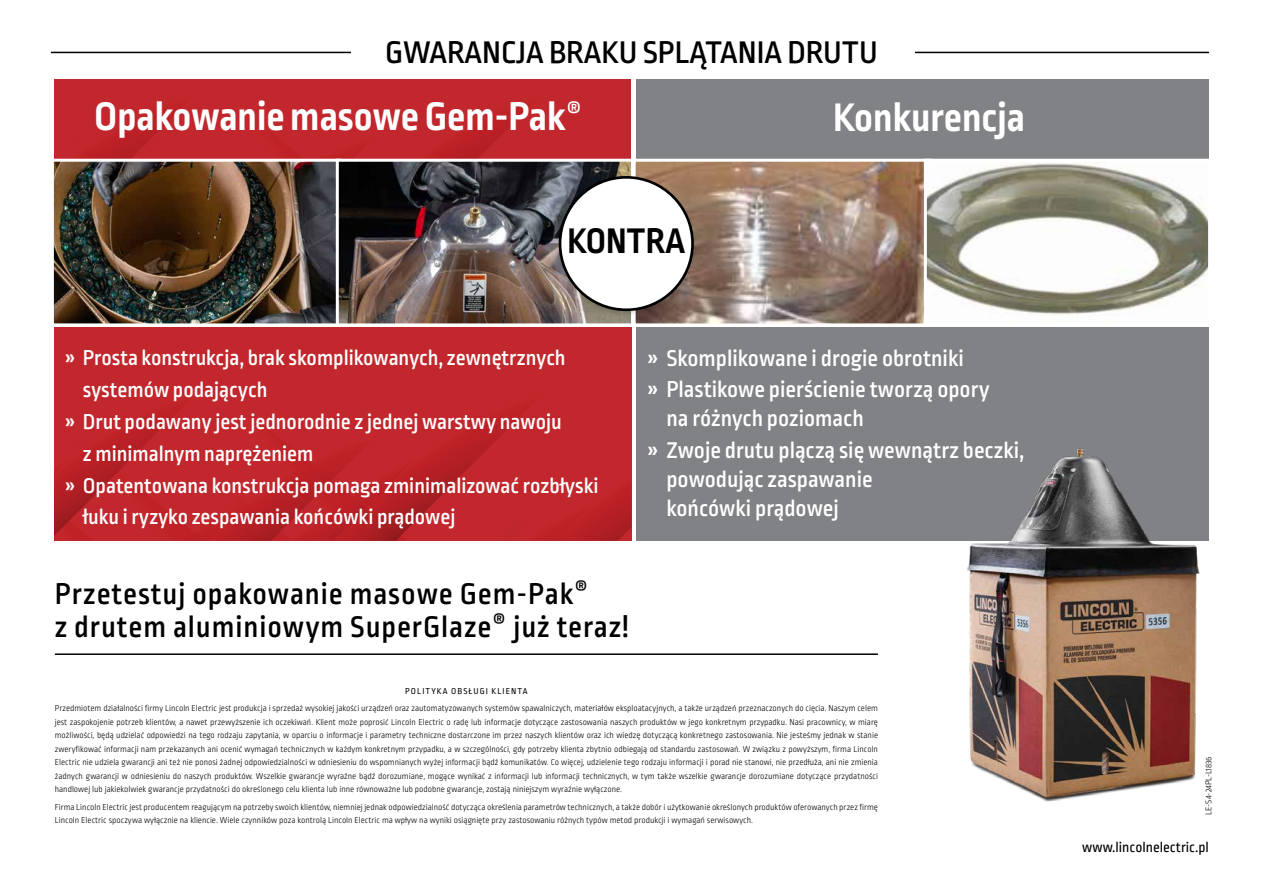
<style>
.page{position:relative;width:1263px;height:893px;background:#fff}
.page>*{position:absolute;margin:0;border:0;box-sizing:border-box;transform-origin:0 0}
.t1{font:700 42px "Ropa Sans Pro";color:#fff}
.t2{font:700 37.5px "Ropa Sans Pro";color:#000}
.t3{font:500 33px "Ropa Sans Pro";color:#000}
.t4{font:500 31.5px/33px "Ropa Sans Pro";letter-spacing:.03em;color:#000}
.t5{font:500 24px/31.8px "Ropa Sans Pro";color:#fff}
.t6{font:500 22.5px "Ropa Sans Pro";color:#fff}
.t7{font:15px "Ropa Sans Pro";color:#000}
.t8{font:300 9px/13.5px "Ropa Sans Pro";color:#000;text-align:justify}
.t9{font:9px "Ropa Sans Pro";letter-spacing:.12em;color:#000}
.s1{font-size:27px}
</style>
<div class="page">
<div style="left:54px;top:79px;width:576px;height:245px;background:#c1272d"></div>
<svg style="left:54px;top:135px;width:576px;height:24px"></svg>
<div style="left:54px;top:327px;width:577px;height:214px;background:#c1272d"></div>
<svg style="left:54px;top:435px;width:577px;height:106px"></svg>
<div style="left:636px;top:79px;width:573px;height:245px;background:#808285"></div>
<div style="left:636px;top:327px;width:573px;height:214px;background:#808285"></div>
<img style="left:55px;top:163px;width:281px;height:159px">
<div style="left:51px;top:159px;width:290px;height:167px;border:3px solid #fff"></div>
<img style="left:340px;top:163px;width:290px;height:159px">
<div style="left:336px;top:159px;width:298px;height:167px;border:3px solid #fff"></div>
<img style="left:637px;top:163px;width:287px;height:159px">
<div style="left:633px;top:159px;width:300px;height:167px;border:3px solid #fff"></div>
<img style="left:928px;top:163px;width:279px;height:159px">
<div style="left:924px;top:159px;width:287px;height:167px;border:3px solid #fff"></div>
<div style="left:556px;top:177px;width:140px;height:140px;background:#000;opacity:.1"></div>
<div style="left:560px;top:177px;width:132px;height:133px;background:#fff;border-radius:50%"></div>
<div style="left:559px;top:176px;width:135px;height:135px;border:3px solid #000;border-radius:50%"></div>
<hr style="left:55px;top:653px;width:823px;height:2px;background:#000">
<hr style="left:51px;top:52px;width:1158px;height:1px;background:#000">
<div style="left:351px;top:27px;width:564px;height:44px;background:#fff"></div>
<img style="left:967px;top:448px;width:233px;height:354px">
<h3 class="t3" style="left:385px;top:34px;width:494px">GWARANCJA BRAKU SPLĄTANIA DRUTU</h3>
<h1 class="t1" style="left:94px;top:93px;width:489px">Opakowanie masowe Gem-Pak<sup>®</sup></h1>
<h1 class="t1" style="left:833px;top:93px;width:193px">Konkurencja</h1>
<h2 class="t2" style="left:567px;top:220px;width:119px">KONTRA</h2>
<h3 class="t6" style="left:64px;top:346px;width:503px">» Prosta konstrukcja, brak skomplikowanych, zewnętrznych</h3>
<h3 class="t6" style="left:83px;top:377px;width:186px">systemów podających</h3>
<h3 class="t6" style="left:64px;top:409px;width:499px">» Drut podawany jest jednorodnie z jednej warstwy nawoju</h3>
<h3 class="t6" style="left:83px;top:441px;width:232px">z minimalnym naprężeniem</h3>
<h3 class="t6" style="left:64px;top:473px;width:536px">» Opatentowana konstrukcja pomaga zminimalizować rozbłyski</h3>
<h3 class="t6" style="left:83px;top:505px;width:374px">łuku i ryzyko zespawania końcówki prądowej</h3>
<h3 class="t5" style="left:647px;top:343px;width:344px">» Skomplikowane i drogie obrotniki<br>» Plastikowe pierścienie tworzą opory</h3>
<h3 class="t5" style="left:647px;top:404px;width:379px;text-indent:20px">na różnych poziomach<br>» Zwoje drutu plączą się wewnątrz beczki,</h3>
<h3 class="t5" style="left:666px;top:466px;width:208px;line-height:28.8px">powodując zaspawanie końcówki prądowej</h3>
<h3 class="t4" style="left:55px;top:579px;width:575px">Przetestuj opakowanie masowe Gem-Pak<span class="s1">®<br></span>z drutem aluminiowym SuperGlaze<span class="s1">®</span> już teraz!</h3>
<p class="t9" style="left:405px;top:686px;width:124px">POLITYKA OBSŁUGI KLIENTA</p>
<p class="t8" style="left:55px;top:702px;width:825px">Przedmiotem działalności firmy Lincoln Electric jest produkcja i sprzedaż wysokiej jakości urządzeń oraz zautomatyzowanych systemów spawalniczych, materiałów eksploatacyjnych, a także urządzeń przeznaczonych do cięcia. Naszym celem jest zaspokojenie potrzeb klientów, a nawet przewyższenie ich oczekiwań. Klient może poprosić Lincoln Electric o radę lub informacje dotyczące zastosowania naszych produktów w jego konkretnym przypadku. Nasi pracownicy, w miarę możliwości, będą udzielać odpowiedzi na tego rodzaju zapytania, w oparciu o informacje i parametry techniczne dostarczone im przez naszych klientów oraz ich wiedzę dotyczącą konkretnego zastosowania. Nie jesteśmy jednak w stanie zweryfikować informacji nam przekazanych ani ocenić wymagań technicznych w każdym konkretnym przypadku, a w szczególności, gdy potrzeby klienta zbytnio odbiegają od standardu zastosowań. W związku z powyższym, firma Lincoln Electric nie udziela gwarancji ani też nie ponosi żadnej odpowiedzialności w odniesieniu do wspomnianych wyżej informacji bądź komunikatów. Co więcej, udzielenie tego rodzaju informacji i porad nie stanowi, nie przedłuża, ani nie zmienia żadnych gwarancji w odniesieniu do naszych produktów. Wszelkie gwarancje wyraźne bądź dorozumiane, mogące wynikać z informacji lub informacji technicznych, w tym także wszelkie gwarancje dorozumiane dotyczące przydatności handlowej lub jakiekolwiek gwarancje przydatności do określonego celu klienta lub inne równoważne lub podobne gwarancje, zostają niniejszym wyraźnie wyłączone.</p>
<p class="t8" style="left:55px;top:800px;width:825px">Firma Lincoln Electric jest producentem reagującym na potrzeby swoich klientów, niemniej jednak odpowiedzialność dotycząca określenia parametrów technicznych, a także dobór i użytkowanie określonych produktów oferowanych przez firmę<br>Lincoln Electric spoczywa wyłącznie na kliencie. Wiele czynników poza kontrolą Lincoln Electric ma wpływ na wyniki osiągnięte przy zastosowaniu różnych typów metod produkcji i wymagań serwisowych.</p>
<p class="t8" style="left:1202px;top:815px;width:60px;rotate:-90deg">LE-S4-24PL-L1836</p>
<h3 class="t7" style="left:1082px;top:839px;width:128px">www.lincolnelectric.pl</h3>
</div>
